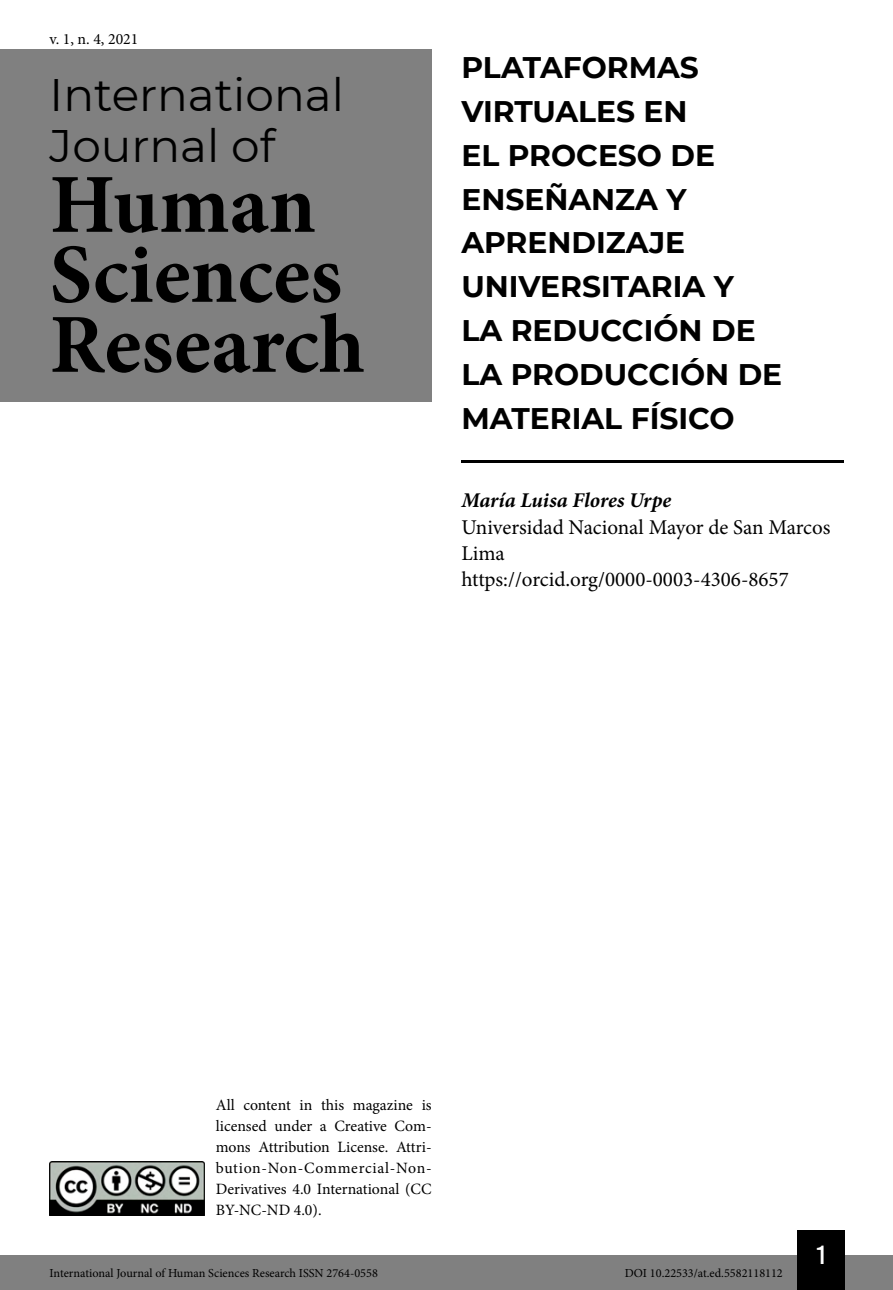
<style>
.page{position:relative;width:893px;height:1290px;background:#fff}
.page>*{position:absolute;margin:0;border:0;box-sizing:border-box;transform-origin:0 0}
.t1{font:700 84px/70px "Minion Pro";color:#000}
.t2{font:45.5px/50.8px "Montserrat";color:#000}
.Título_Artigo{font:700 29.75px/43.8px "Montserrat";color:#000}
.t3{font:26.25px "Bebas Kai";color:#fff}
.Infos_autor{font:21px "Minion Pro";color:#000}
.Autor{font:italic 700 21px "Minion Pro";color:#000}
.t4{font:15.75px/21px "Minion Pro";color:#000;text-align:justify}
.t5{font:12.25px "Minion Pro";color:#000}
</style>
<div class="page">
<div style="left:0;top:1255px;width:893px;height:35px;background:#808080"></div>
<div style="left:797px;top:1230px;width:48px;height:60px;background:#000"></div>
<img style="left:50px;top:1161px;width:154px;height:54px">
<div style="left:0;top:50px;width:432px;height:352px;background:#808080"></div>
<hr style="left:461px;top:460px;width:382px;height:2px;background:#000">
<p class="t4" style="left:50px;top:28px;width:90px">v. 1, n. 4, 2021</p>
<h2 class="t2" style="left:50px;top:68px;width:296px">International<br>Journal of</h2>
<h1 class="t1" style="left:50px;top:169px;width:317px">Human<br>Sciences<br>Research</h1>
<p class="Título_Artigo" style="left:461px;top:44px;width:322px">PLATAFORMAS<br>VIRTUALES EN<br>EL PROCESO DE<br>ENSEÑANZA Y<br>APRENDIZAJE<br>UNIVERSITARIA Y<br>LA REDUCCIÓN DE<br>LA PRODUCCIÓN DE<br>MATERIAL FÍSICO</p>
<p class="Autor" style="left:461px;top:485px;width:211px">María Luisa Flores Urpe</p>
<p class="Infos_autor" style="left:461px;top:513px;width:371px">Universidad Nacional Mayor de San Marcos</p>
<p class="Infos_autor" style="left:461px;top:539px;width:45px">Lima</p>
<p class="Infos_autor" style="left:461px;top:565px;width:329px">https://orcid.org/0000-0003-4306-8657</p>
<p class="t4" style="left:216px;top:1095px;width:217px">All content in this magazine is licensed under a Creative Com&shy;mons Attribution License. Attri&shy;bution-Non-Commercial-Non-Derivatives 4.0 International (CC BY-NC-ND 4.0).</p>
<h3 class="t3" style="left:817px;top:1241px;width:10px">1</h3>
<p class="t5" style="left:50px;top:1265px;width:330px">International Journal of Human Sciences Research ISSN 2764-0558</p>
<p class="t5" style="left:625px;top:1265px;width:160px">DOI 10.22533/at.ed.5582118112</p>
</div>
